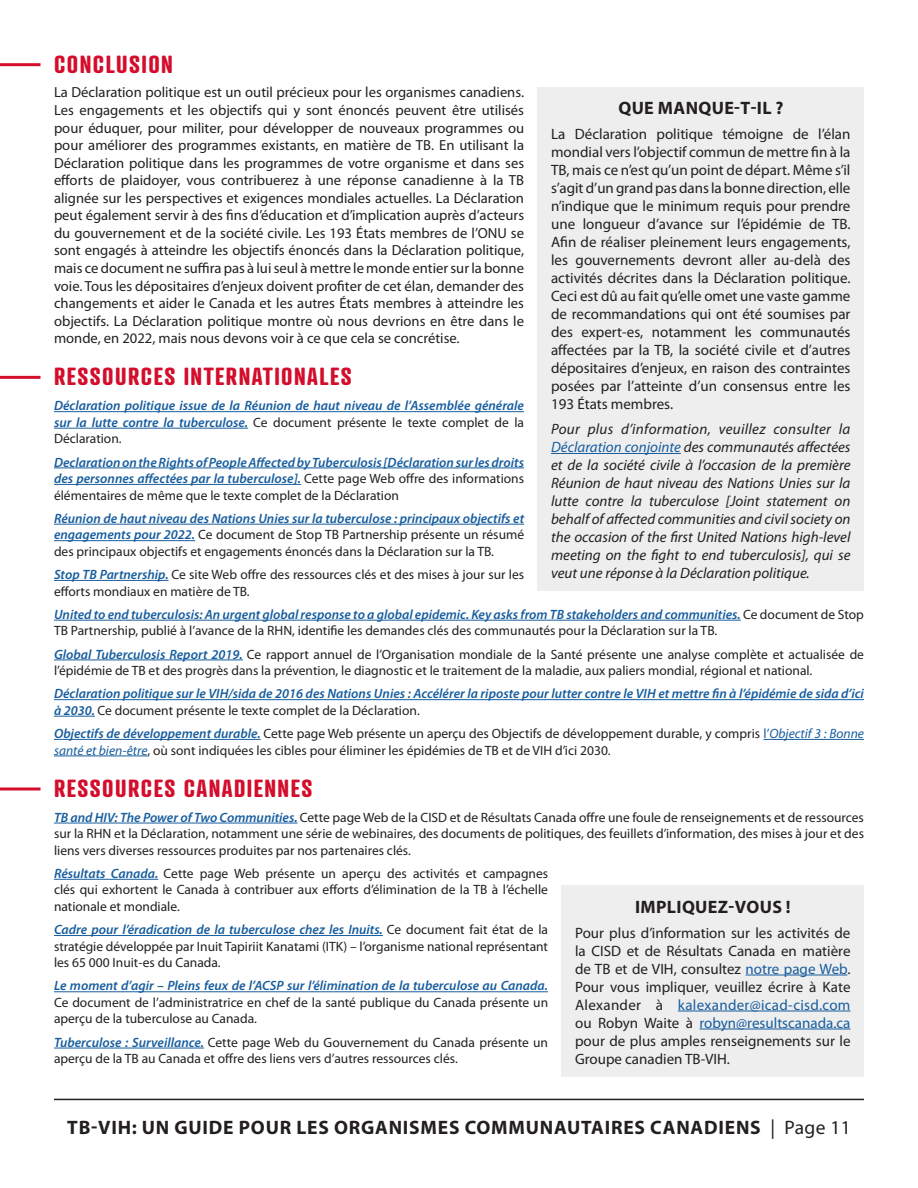
<style>
.page{position:relative;width:918px;height:1188px;background:#fff}
.page>*{position:absolute;margin:0;border:0;box-sizing:border-box;transform-origin:0 0}
.t1{font:700 24px "Atrament";letter-spacing:.06em;color:#d30d2b}
.t2{font:700 19.5px "Myriad Pro";letter-spacing:.04em;color:#231f20}
.t3{font:700 18px "Myriad Pro";letter-spacing:.02em;color:#231f20}
.t4{font:15px/18px "Myriad Pro";color:#231f20;text-align:justify}
.t5{font:italic 15px/18px "Myriad Pro";color:#231f20;text-align:justify}
.t6{font:14.7px/17.5px "Myriad Pro";color:#231f20;text-align:justify}
.t7{font:13.5px/16.5px "Myriad Pro";color:#231f20;text-align:justify}
.t8{font:italic 600 13.5px/16.5px "Myriad Pro";color:#175d9e;text-align:justify}
.s1{font-weight:400;font-style:normal;color:#231f20}
.s2{font-weight:600;font-style:italic;color:#175d9e}
.s3{color:#175d9e}
.s4{font-style:italic;color:#175d9e}
.s5{font-weight:400}
</style>
<div class="page">
<hr style="left:54px;top:1099px;width:810px;height:1px;background:#231f20">
<hr style="left:54px;top:411px;width:470px;height:1px;background:#175d9e">
<hr style="left:54px;top:428px;width:194px;height:1px;background:#175d9e">
<hr style="left:54px;top:468px;width:470px;height:1px;background:#175d9e">
<hr style="left:54px;top:484px;width:247px;height:1px;background:#175d9e">
<hr style="left:54px;top:524px;width:470px;height:1px;background:#175d9e">
<hr style="left:54px;top:540px;width:141px;height:1px;background:#175d9e">
<hr style="left:54px;top:580px;width:115px;height:1px;background:#175d9e">
<hr style="left:54px;top:620px;width:687px;height:1px;background:#175d9e">
<hr style="left:54px;top:660px;width:189px;height:1px;background:#175d9e">
<hr style="left:54px;top:699px;width:810px;height:1px;background:#175d9e">
<hr style="left:54px;top:716px;width:41px;height:1px;background:#175d9e">
<hr style="left:54px;top:739px;width:207px;height:1px;background:#175d9e">
<hr style="left:763px;top:739px;width:101px;height:1px;background:#175d9e">
<hr style="left:54px;top:756px;width:93px;height:1px;background:#175d9e">
<hr style="left:54px;top:823px;width:244px;height:1px;background:#175d9e">
<hr style="left:54px;top:879px;width:104px;height:1px;background:#175d9e">
<hr style="left:54px;top:935px;width:329px;height:1px;background:#175d9e">
<hr style="left:54px;top:991px;width:494px;height:1px;background:#175d9e">
<hr style="left:54px;top:1048px;width:150px;height:1px;background:#175d9e">
<div style="left:538px;top:87px;width:326px;height:504px;background:#eeeeef"></div>
<hr style="left:551px;top:453px;width:130px;height:1px;background:#175d9e">
<div style="left:562px;top:886px;width:302px;height:191px;background:#eeeeef"></div>
<hr style="left:746px;top:975px;width:101px;height:1px;background:#175d9e">
<hr style="left:678px;top:1011px;width:173px;height:1px;background:#175d9e">
<hr style="left:699px;top:1029px;width:152px;height:1px;background:#175d9e">
<hr style="left:0;top:63px;width:40px;height:3px;background:#d30d2b">
<hr style="left:0;top:376px;width:40px;height:3px;background:#d30d2b">
<hr style="left:0;top:788px;width:40px;height:2px;background:#d30d2b">
<p class="t1" style="left:54px;top:49px;width:120px">CONCLUSION</p>
<p class="t6" style="left:54px;top:84px;width:472px">La Déclaration politique est un outil précieux pour les organismes canadiens.<br>Les engagements et les objectifs qui y sont énoncés peuvent être utilisés pour éduquer, pour militer, pour développer de nouveaux programmes ou pour améliorer des programmes existants, en matière de TB. En utilisant la Déclaration politique dans les programmes de votre organisme et dans ses efforts de plaidoyer, vous contribuerez à une réponse canadienne à la TB alignée sur les perspectives et exigences mondiales actuelles. La Déclaration peut également servir à des fins d’éducation et d’implication auprès d’acteurs du gouvernement et de la société civile. Les 193 États membres de l’ONU se sont engagés à atteindre les objectifs énoncés dans la Déclaration politique, mais ce document ne suffira pas à lui seul à mettre le monde entier sur la bonne voie. Tous les dépositaires d’enjeux doivent profiter de cet élan, demander des changements et aider le Canada et les autres États membres à atteindre les objectifs. La Déclaration politique montre où nous devrions en être dans le monde, en 2022, mais nous devons voir à ce que cela se concrétise.</p>
<p class="t1" style="left:54px;top:361px;width:299px">RESSOURCES INTERNATIONALES</p>
<p class="t8" style="left:54px;top:398px;width:472px">Déclaration politique issue de la Réunion de haut niveau de l’Assemblée générale sur la lutte contre la tuberculose. <span class="s1">Ce document présente le texte complet de la Déclaration.</span></p>
<p class="t8" style="left:54px;top:454px;width:472px">Declaration on the Rights of People Affected by Tuberculosis [Déclaration sur les droits des personnes affectées par la tuberculose]. <span class="s1">Cette page Web offre des informations élémentaires de même que le texte complet de la Déclaration</span></p>
<p class="t7" style="left:54px;top:510px;width:472px"><span class="s2">Réunion de haut niveau des Nations Unies sur la tuberculose : principaux objectifs et engagements pour 2022.</span> Ce document de Stop TB Partnership présente un résumé des principaux objectifs et engagements énoncés dans la Déclaration sur la TB.</p>
<p class="t7" style="left:54px;top:567px;width:472px"><span class="s2">Stop TB Partnership.</span> Ce site Web offre des ressources clés et des mises à jour sur les efforts mondiaux en matière de TB.</p>
<p class="t7" style="left:54px;top:606px;width:812px"><span class="s2">United to end tuberculosis: An urgent global response to a global epidemic. Key asks from TB stakeholders and communities.</span> Ce document de Stop<br>TB Partnership, publié à l’avance de la RHN, identifie les demandes clés des communautés pour la Déclaration sur la TB.</p>
<p class="t7" style="left:54px;top:646px;width:812px"><span class="s2">Global Tuberculosis Report 2019.</span> Ce rapport annuel de l’Organisation mondiale de la Santé présente une analyse complète et actualisée de l’épidémie de TB et des progrès dans la prévention, le diagnostic et le traitement de la maladie, aux paliers mondial, régional et national.</p>
<p class="t8" style="left:54px;top:686px;width:811px">Déclaration politique sur le VIH/sida de 2016 des Nations Unies : Accélérer la riposte pour lutter contre le VIH et mettre fin à l’épidémie de sida d’ici à 2030. <span class="s1">Ce document présente le texte complet de la Déclaration.</span></p>
<p class="t7" style="left:54px;top:726px;width:811px"><span class="s2">Objectifs de développement durable.</span> Cette page Web présente un aperçu des Objectifs de développement durable, y compris <span class="s3">l’</span><span class="s4">Objectif 3 : Bonne santé et bien-être</span>, où sont indiquées les cibles pour éliminer les épidémies de TB et de VIH d’ici 2030.</p>
<p class="t1" style="left:54px;top:773px;width:260px">RESSOURCES CANADIENNES</p>
<p class="t7" style="left:54px;top:809px;width:812px"><span class="s2">TB and HIV: The Power of Two Communities.</span> Cette page Web de la CISD et de Résultats Canada offre une foule de renseignements et de ressources sur la RHN et la Déclaration, notamment une série de webinaires, des documents de politiques, des feuillets d’information, des mises à jour et des liens vers diverses ressources produites par nos partenaires clés.</p>
<p class="t7" style="left:54px;top:865px;width:496px"><span class="s2">Résultats Canada.</span> Cette page Web présente un aperçu des activités et campagnes clés qui exhortent le Canada à contribuer aux efforts d’élimination de la TB à l’échelle nationale et mondiale.</p>
<p class="t7" style="left:54px;top:922px;width:496px"><span class="s2">Cadre pour l’éradication de la tuberculose chez les Inuits.</span> Ce document fait état de la stratégie développée par Inuit Tapiriit Kanatami (ITK) – l’organisme national représentant les 65 000 Inuit-es du Canada.</p>
<p class="t7" style="left:54px;top:978px;width:496px"><span class="s2">Le moment d’agir – Pleins feux de l’ACSP sur l’élimination de la tuberculose au Canada.<br></span>Ce document de l’administratrice en chef de la santé publique du Canada présente un aperçu de la tuberculose au Canada.</p>
<p class="t7" style="left:54px;top:1034px;width:496px"><span class="s2">Tuberculose : Surveillance.</span> Cette page Web du Gouvernement du Canada présente un aperçu de la TB au Canada et offre des liens vers d’autres ressources clés.</p>
<p class="t3" style="left:618px;top:98px;width:166px">QUE MANQUE-T-IL ?</p>
<p class="t4" style="left:551px;top:125px;width:301px">La Déclaration politique témoigne de l’élan mondial vers l’objectif commun de mettre fin à la TB, mais ce n’est qu’un point de départ. Même s’il s’agit d’un grand pas dans la bonne direction, elle n’indique que le minimum requis pour prendre une longueur d’avance sur l’épidémie de TB.<br>Afin de réaliser pleinement leurs engagements, les gouvernements devront aller au-delà des activités décrites dans la Déclaration politique.<br>Ceci est dû au fait qu’elle omet une vaste gamme de recommandations qui ont été soumises par des expert-es, notamment les communautés affectées par la TB, la société civile et d’autres dépositaires d’enjeux, en raison des contraintes posées par l’atteinte d’un consensus entre les 193 États membres.</p>
<p class="t5" style="left:551px;top:420px;width:301px">Pour plus d’information, veuillez consulter la <span class="s3">Déclaration conjointe</span> des communautés affectées et de la société civile à l’occasion de la première Réunion de haut niveau des Nations Unies sur la lutte contre la tuberculose [Joint statement on behalf of affected communities and civil society on the occasion of the first United Nations high-level meeting on the fight to end tuberculosis], qui se veut une réponse à la Déclaration politique.</p>
<p class="t3" style="left:635px;top:897px;width:157px">IMPLIQUEZ-VOUS !</p>
<p class="t4" style="left:575px;top:924px;width:277px">Pour plus d’information sur les activités de la CISD et de Résultats Canada en matière de TB et de VIH, consultez <span class="s3">notre page Web</span>.<br>Pour vous impliquer, veuillez écrire à Kate Alexander à <span class="s3">kalexander@icad-cisd.com </span>ou Robyn Waite à <span class="s3">robyn@resultscanada.ca </span>pour de plus amples renseignements sur le Groupe canadien TB-VIH.</p>
<h2 class="t2" style="left:67px;top:1117px;width:785px">TB-VIH: UN GUIDE POUR LES ORGANISMES COMMUNAUTAIRES CANADIENS <span class="s5">| Page 11</span></h2>
</div>
